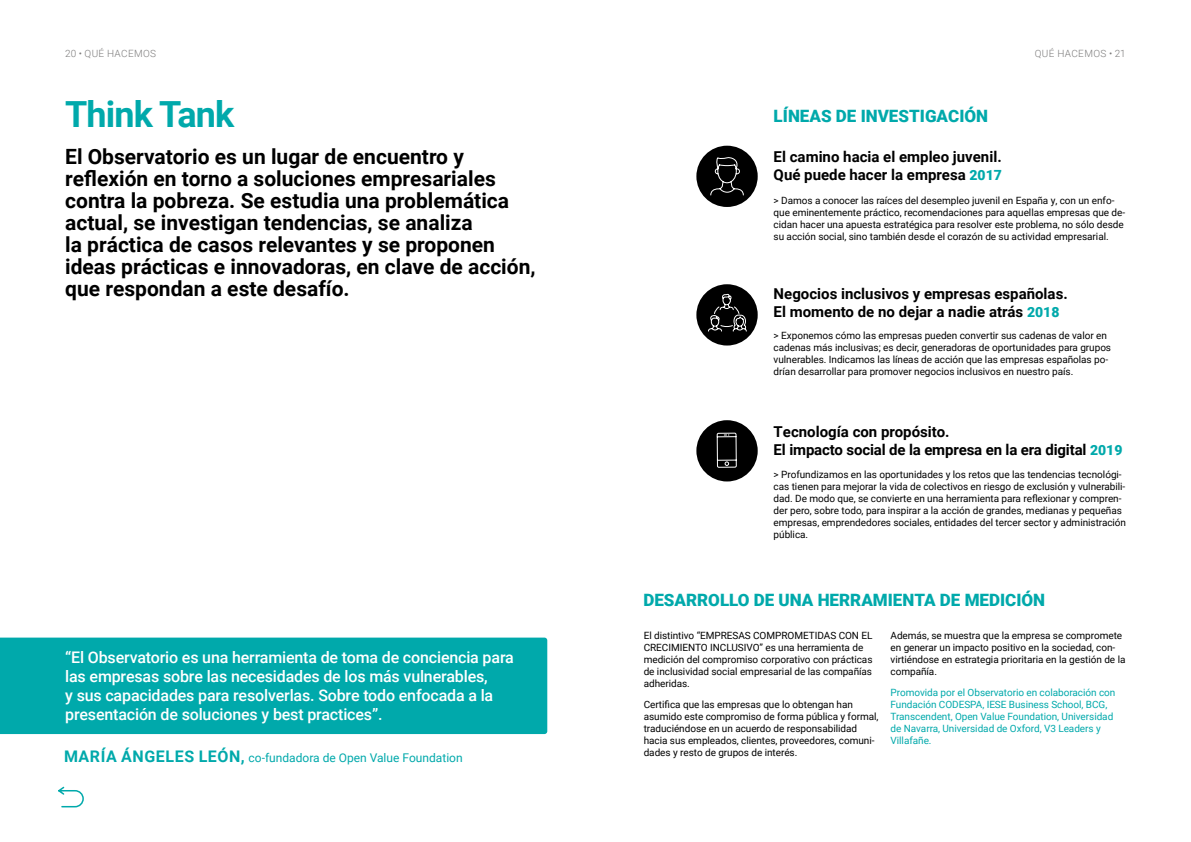
<style>
.page{position:relative;width:1191px;height:842px;background:#fff}
.page>*{position:absolute;margin:0;border:0;box-sizing:border-box;transform-origin:0 0}
.t1{font:700 36px "Roboto";letter-spacing:-.025em;color:#00a9ab}
.t2{font:700 21px/22px "Roboto";color:#000}
.t3{font:900 17px "Roboto";color:#00a9ab}
.t4{font:500 16px/19px "Roboto";letter-spacing:-.01em;color:#fff}
.t5{font:700 15px/18px "Roboto";color:#000}
.t6{font:12px "Roboto";color:#00a9ab}
.t7{font:10px/12px "Roboto";letter-spacing:-.005em;color:#000}
.t8{font:10px/12px "Roboto";letter-spacing:-.005em;color:#00a9ab}
.t9{font:300 10px "Roboto";letter-spacing:.035em;color:#7c7b7b}
.s1{font-weight:700;font-size:16px}
.s2{font-weight:900;font-size:14px;color:#00a9ab}
</style>
<div class="page">
<div style="left:0;top:638px;width:547px;height:96px;background:#00a9ab"></div>
<svg style="left:58px;top:786px;width:26px;height:22px"></svg>
<div style="left:696px;top:420px;width:61px;height:61px;background:#000;border-radius:50%"></div>
<div style="left:696px;top:284px;width:61px;height:61px;background:#000;border-radius:50%"></div>
<div style="left:696px;top:146px;width:61px;height:61px;background:#000;border-radius:50%"></div>
<svg style="left:710px;top:157px;width:34px;height:39px"></svg>
<svg style="left:707px;top:205px;width:40px;height:263px"></svg>
<p class="t9" style="left:65px;top:46px;width:92px">20 • QUÉ HACEMOS</p>
<p class="t9" style="left:1034px;top:46px;width:92px">QUÉ HACEMOS • 21</p>
<h1 class="t1" style="left:65px;top:89px;width:171px">Think Tank</h1>
<p class="t2" style="left:65px;top:144px;width:472px">El Observatorio es un lugar de encuentro y reflexión en torno a soluciones empresariales contra la pobreza. Se estudia una problemática actual, se investigan tendencias, se analiza<br>la práctica de casos relevantes y se proponen ideas prácticas e innovadoras, en clave de acción, que respondan a este desafío.</p>
<h3 class="t4" style="left:65px;top:647px;width:450px">“El Observatorio es una herramienta de toma de conciencia para las empresas sobre las necesidades de los más vulnerables,<br>y sus capacidades para resolverlas. Sobre todo enfocada a la presentación de soluciones y best practices”.</h3>
<p class="t6" style="left:64px;top:749px;width:400px"><span class="s1">MARÍA ÁNGELES LEÓN,</span> co-fundadora de Open Value Foundation</p>
<h3 class="t3" style="left:773px;top:104px;width:216px">LÍNEAS DE INVESTIGACIÓN</h3>
<h3 class="t5" style="left:773px;top:147px;width:230px">El camino hacia el empleo juvenil.<br>Qué puede hacer la empresa <span class="s2">2017</span></h3>
<p class="t7" style="left:773px;top:195px;width:353px">&gt; Damos a conocer las raíces del desempleo juvenil en España y, con un enfo&shy;que eminentemente práctico, recomendaciones para aquellas empresas que de&shy;cidan hacer una apuesta estratégica para resolver este problema, no sólo desde su acción social, sino también desde el corazón de su actividad empresarial.</p>
<h3 class="t5" style="left:773px;top:284px;width:295px">Negocios inclusivos y empresas españolas.<br>El momento de no dejar a nadie atrás <span class="s2">2018</span></h3>
<p class="t7" style="left:773px;top:329px;width:339px">&gt; Exponemos cómo las empresas pueden convertir sus cadenas de valor en cadenas más inclusivas; es decir, generadoras de oportunidades para grupos vulnerables. Indicamos las líneas de acción que las empresas españolas po&shy;drían desarrollar para promover negocios inclusivos en nuestro país.</p>
<h3 class="t5" style="left:773px;top:422px;width:350px">Tecnología con propósito.<br>El impacto social de la empresa en la era digital <span class="s2">2019</span></h3>
<p class="t7" style="left:773px;top:468px;width:354px">&gt; Profundizamos en las oportunidades y los retos que las tendencias tecnológi&shy;cas tienen para mejorar la vida de colectivos en riesgo de exclusión y vulnerabili&shy;dad. De modo que, se convierte en una herramienta para reflexionar y compren&shy;der pero, sobre todo, para inspirar a la acción de grandes, medianas y pequeñas empresas, emprendedores sociales, entidades del tercer sector y administración pública.</p>
<h3 class="t3" style="left:643px;top:588px;width:403px">DESARROLLO DE UNA HERRAMIENTA DE MEDICIÓN</h3>
<p class="t7" style="left:643px;top:629px;width:230px">El distintivo “EMPRESAS COMPROMETIDAS CON EL CRECIMIENTO INCLUSIVO” es una herramienta de medición del compromiso corporativo con prácticas de inclusividad social empresarial de las compañías adheridas.</p>
<p class="t7" style="left:643px;top:698px;width:236px">Certifica que las empresas que lo obtengan han asumido este compromiso de forma pública y formal, traduciéndose en un acuerdo de responsabilidad hacia sus empleados, clientes, proveedores, comuni&shy;dades y resto de grupos de interés.</p>
<p class="t7" style="left:890px;top:629px;width:236px">Además, se muestra que la empresa se compromete en generar un impacto positivo en la sociedad, con&shy;virtiéndose en estrategia prioritaria en la gestión de la compañía.</p>
<p class="t8" style="left:890px;top:686px;width:226px">Promovida por el Observatorio en colaboración con Fundación CODESPA, IESE Business School, BCG, Transcendent, Open Value Foundation, Universidad de Navarra, Universidad de Oxford, V3 Leaders y Villafañe.</p>
</div>
